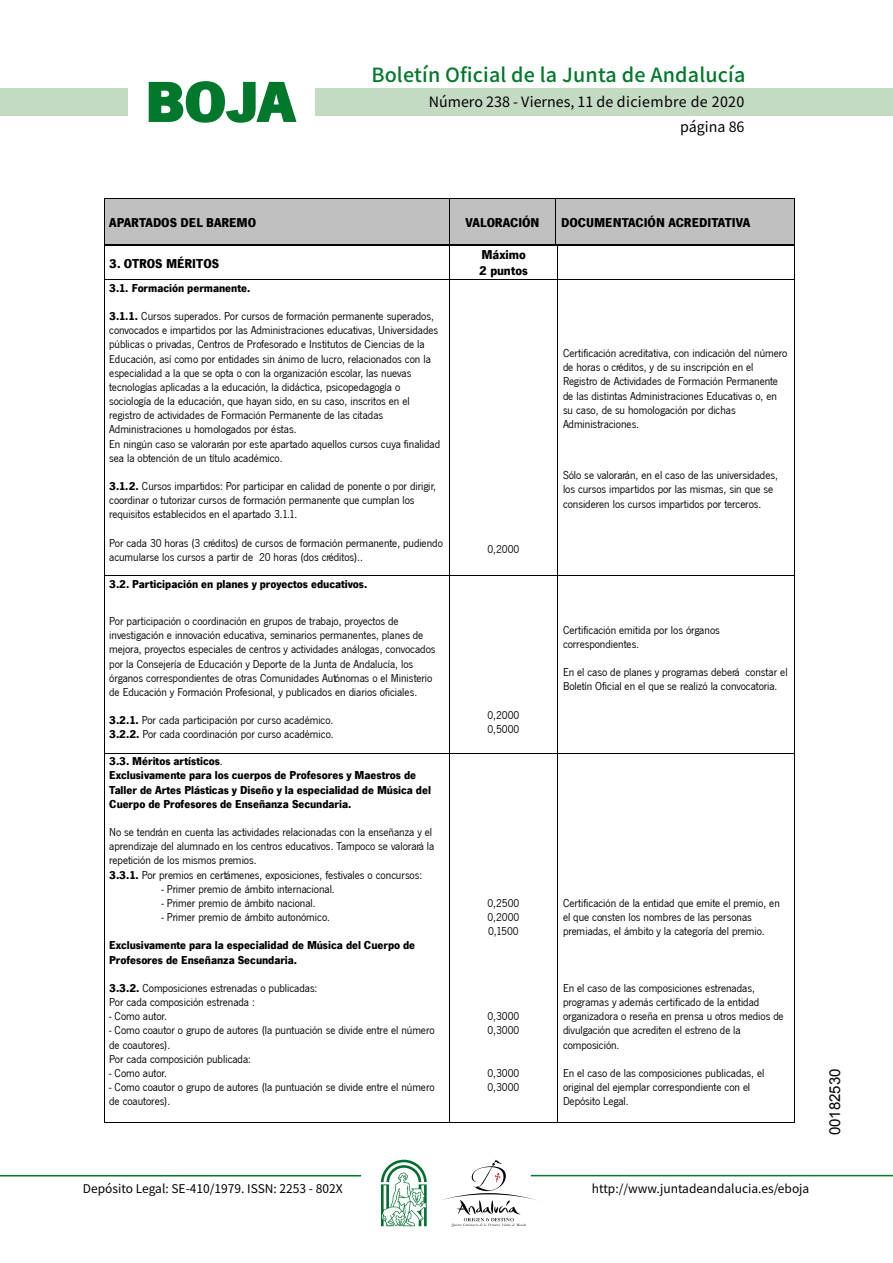
<style>
.page{position:relative;width:893px;height:1263px;background:#fff}
.page>*{position:absolute;margin:0;border:0;box-sizing:border-box;transform-origin:0 0}
.t1{font:700 57.75px "News Got T";color:#00782c;scale:1.14 1}
.t2{font:500 19.5px "Noto Sans HK";letter-spacing:.01em;color:#00782c}
.t3{font:15px "Arial";color:#000}
.t4{font:14.25px/24.5px "Noto Sans HK";color:#000;text-align:right}
.t5{font:700 13.35px/15.9px "News Got T";color:#000}
.t6{font:12px "Noto Sans HK";color:#000}
.t7{font:11.85px/14.1px "News Got T";letter-spacing:-.005em;color:#000}
.t8{font:700 11.85px/14.1px "News Got T";letter-spacing:-.005em;color:#000}
.s1{font-weight:700}
.s2{font-weight:400}
</style>
<div class="page">
<div style="left:315px;top:88px;width:577px;height:28px;background:#c5dac3"></div>
<div style="left:0;top:88px;width:128px;height:28px;background:#c5dac3"></div>
<hr style="left:0;top:1175px;width:361px;height:2px;background:#00782c">
<hr style="left:531px;top:1175px;width:361px;height:1px;background:#00782c">
<svg style="left:148px;top:81px;width:149px;height:42px"></svg>
<svg style="left:442px;top:1160px;width:100px;height:67px"></svg>
<svg style="left:381px;top:1160px;width:45px;height:66px"></svg>
<div style="left:104px;top:198px;width:345px;height:46px;background:#c0c0c0"></div>
<div style="left:449px;top:198px;width:106px;height:46px;background:#c0c0c0"></div>
<div style="left:555px;top:198px;width:239px;height:46px;background:#c0c0c0"></div>
<hr style="left:104px;top:198px;width:690px;height:1px;background:#000">
<hr style="left:104px;top:244px;width:690px;height:2px;background:#000">
<hr style="left:104px;top:279px;width:690px;height:1px;background:#000">
<hr style="left:104px;top:575px;width:690px;height:1px;background:#000">
<hr style="left:104px;top:753px;width:690px;height:1px;background:#000">
<hr style="left:104px;top:1122px;width:690px;height:1px;background:#000">
<hr style="left:104px;top:198px;width:1px;height:924px;background:#000">
<hr style="left:449px;top:198px;width:1px;height:924px;background:#000">
<hr style="left:555px;top:198px;width:1px;height:47px;background:#000">
<hr style="left:557px;top:244px;width:1px;height:878px;background:#000">
<hr style="left:793px;top:198px;width:1px;height:924px;background:#000">
<h1 class="t1" style="left:145px;top:68px;width:133px">BOJA</h1>
<h2 class="t2" style="left:371px;top:64px;width:375px">Boletín Oficial de la Junta de Andalucía</h2>
<p class="t4" style="left:429px;top:90px;width:317px">Número 238 - Viernes, 11 de diciembre de 2020 página 86</p>
<p class="t5" style="left:109px;top:215px;width:148px">APARTADOS DEL BAREMO</p>
<p class="t5" style="left:465px;top:215px;width:75px">VALORACIÓN</p>
<p class="t5" style="left:561px;top:215px;width:191px">DOCUMENTACIÓN ACREDITATIVA</p>
<p class="t5" style="left:109px;top:255px;width:111px">3. OTROS MÉRITOS</p>
<p class="t5" style="left:479px;top:246px;width:50px">Máximo<br>2 puntos</p>
<p class="t8" style="left:109px;top:281px;width:143px">3.1. Formación permanente.</p>
<p class="t7" style="left:109px;top:309px;width:332px"><span class="s1">3.1.1.</span> Cursos superados. Por cursos de formación permanente superados, convocados e impartidos por las Administraciones educativas, Universidades públicas o privadas, Centros de Profesorado e Institutos de Ciencias de la Educación, así como por entidades sin ánimo de lucro, relacionados con la especialidad a la que se opta o con la organización escolar, las nuevas tecnologías aplicadas a la educación, la didáctica, psicopedagogía o sociología de la educación, que hayan sido, en su caso, inscritos en el registro de actividades de Formación Permanente de las citadas Administraciones u homologados por éstas.<br>En ningún caso se valorarán por este apartado aquellos cursos cuya finalidad sea la obtención de un título académico.</p>
<p class="t7" style="left:109px;top:479px;width:328px"><span class="s1">3.1.2.</span> Cursos impartidos: Por participar en calidad de ponente o por dirigir, coordinar o tutorizar cursos de formación permanente que cumplan los requisitos establecidos en el apartado 3.1.1.</p>
<p class="t7" style="left:109px;top:536px;width:335px">Por cada 30 horas (3 créditos) de cursos de formación permanente, pudiendo acumularse los cursos a partir de 20 horas (dos créditos)..</p>
<p class="t7" style="left:487px;top:542px;width:33px">0,2000</p>
<p class="t7" style="left:563px;top:346px;width:226px">Certificación acreditativa, con indicación del número de horas o créditos, y de su inscripción en el Registro de Actividades de Formación Permanente de las distintas Administraciones Educativas o, en su caso, de su homologación por dichas Administraciones.</p>
<p class="t7" style="left:563px;top:468px;width:216px">Sólo se valorarán, en el caso de las universidades, los cursos impartidos por las mismas, sin que se consideren los cursos impartidos por terceros.</p>
<p class="t8" style="left:109px;top:577px;width:259px">3.2. Participación en planes y proyectos educativos.</p>
<p class="t7" style="left:109px;top:614px;width:328px">Por participación o coordinación en grupos de trabajo, proyectos de investigación e innovación educativa, seminarios permanentes, planes de mejora, proyectos especiales de centros y actividades análogas, convocados por la Consejería de Educación y Deporte de la Junta de Andalucía, los órganos correspondientes de otras Comunidades Autónomas o el Ministerio de Educación y Formación Profesional, y publicados en diarios oficiales.</p>
<p class="t7" style="left:109px;top:713px;width:226px"><span class="s1">3.2.1.</span> Por cada participación por curso académico.<br><span class="s1">3.2.2.</span> Por cada coordinación por curso académico.</p>
<p class="t7" style="left:487px;top:708px;width:33px">0,2000<br>0,5000</p>
<p class="t8" style="left:109px;top:754px;width:323px">3.3. Méritos artísticos<span class="s2">.<br></span>Exclusivamente para los cuerpos de Profesores y Maestros de Taller de Artes Plásticas y Diseño y la especialidad de Música del Cuerpo de Profesores de Enseñanza Secundaria.</p>
<p class="t7" style="left:109px;top:825px;width:327px">No se tendrán en cuenta las actividades relacionadas con la enseñanza y el aprendizaje del alumnado en los centros educativos. Tampoco se valorará la repetición de los mismos premios.<br><span class="s1">3.3.1.</span> Por premios en certámenes, exposiciones, festivales o concursos:</p>
<p class="t7" style="left:161px;top:882px;width:175px">- Primer premio de ámbito internacional.</p>
<p class="t7" style="left:161px;top:896px;width:156px">- Primer premio de ámbito nacional.</p>
<p class="t7" style="left:161px;top:910px;width:170px">- Primer premio de ámbito autonómico.</p>
<p class="t8" style="left:109px;top:938px;width:307px">Exclusivamente para la especialidad de Música del Cuerpo de<br>Profesores de Enseñanza Secundaria.</p>
<p class="t7" style="left:109px;top:981px;width:210px"><span class="s1">3.3.2.</span> Composiciones estrenadas o publicadas:<br>Por cada composición estrenada :</p>
<p class="t7" style="left:109px;top:1009px;width:59px">- Como autor.</p>
<p class="t7" style="left:109px;top:1024px;width:327px">- Como coautor o grupo de autores (la puntuación se divide entre el número de coautores).<br>Por cada composición publicada:</p>
<p class="t7" style="left:109px;top:1066px;width:59px">- Como autor.</p>
<p class="t7" style="left:109px;top:1080px;width:327px">- Como coautor o grupo de autores (la puntuación se divide entre el número de coautores).</p>
<p class="t7" style="left:487px;top:896px;width:33px;text-align:justify">0,2500<br>0,2000<br>0,1500</p>
<p class="t7" style="left:487px;top:1009px;width:33px">0,3000<br>0,3000</p>
<p class="t7" style="left:487px;top:1066px;width:33px">0,3000<br>0,3000</p>
<p class="t7" style="left:563px;top:623px;width:158px">Certificación emitida por los órganos correspondientes.</p>
<p class="t7" style="left:563px;top:665px;width:226px">En el caso de planes y programas deberá constar el<br>Boletín Oficial en el que se realizó la convocatoria.</p>
<p class="t7" style="left:563px;top:896px;width:218px">Certificación de la entidad que emite el premio, en el que consten los nombres de las personas premiadas, el ámbito y la categoría del premio.</p>
<p class="t7" style="left:563px;top:981px;width:222px">En el caso de las composiciones estrenadas, programas y además certificado de la entidad organizadora o reseña en prensa u otros medios de divulgación que acrediten el estreno de la composición.</p>
<p class="t7" style="left:563px;top:1066px;width:203px">En el caso de las composiciones publicadas, el original del ejemplar correspondiente con el<br>Depósito Legal.</p>
<p class="t3" style="left:825px;top:1135px;width:68px;rotate:-90deg">00182530</p>
<p class="t6" style="left:83px;top:1181px;width:261px">Depósito Legal: SE-410/1979. ISSN: 2253 - 802X</p>
<p class="t6" style="left:592px;top:1181px;width:219px">http://www.juntadeandalucia.es/eboja</p>
</div>
